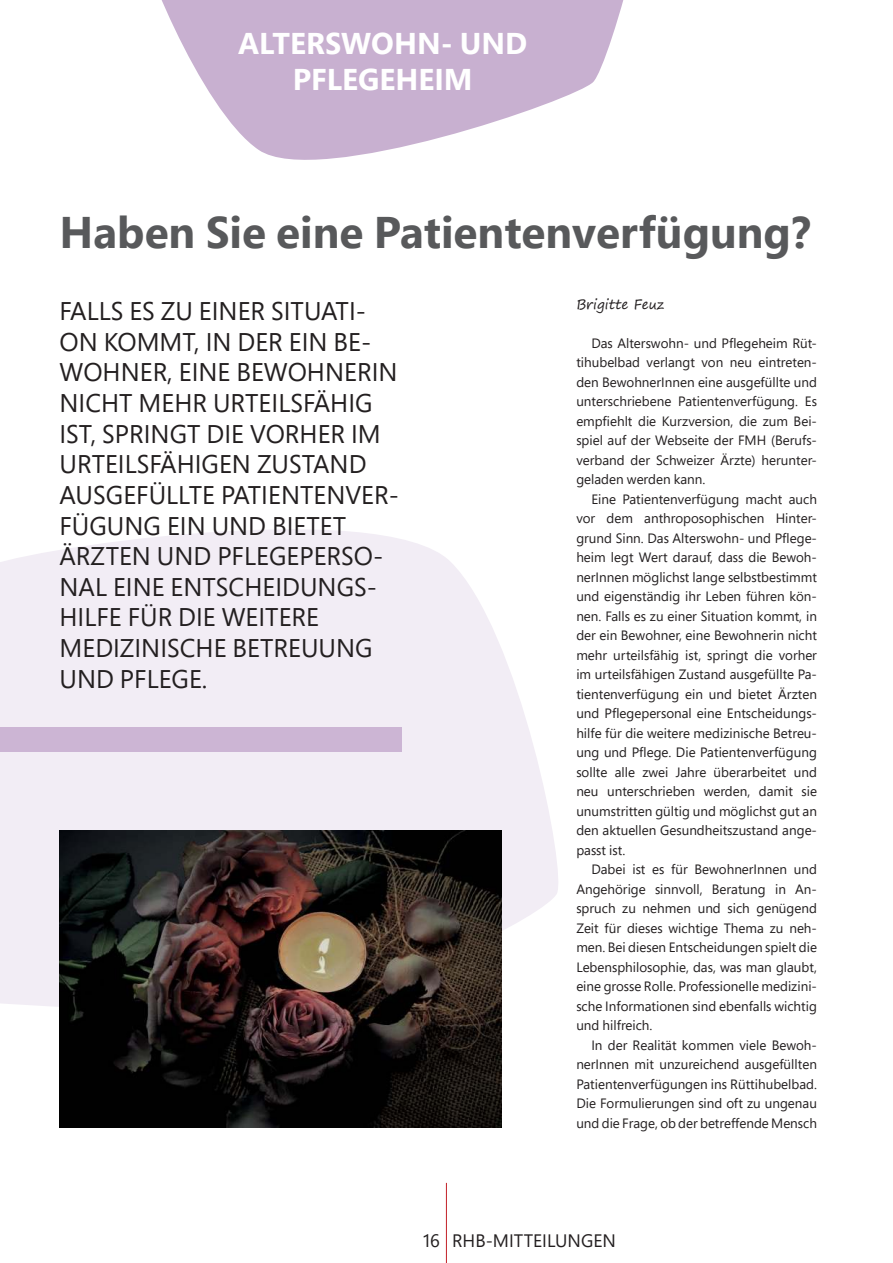
<style>
.page{position:relative;width:893px;height:1263px;background:#fff}
.page>*{position:absolute;margin:0;border:0;box-sizing:border-box;transform-origin:0 0}
.t1{font:700 44.25px "Segoe Pro";color:#58595b}
.t2{font:700 30px/36px "Segoe Pro";color:#fff;text-align:center}
.t3{font:25.5px/30.6px "Segoe Pro";color:#231f20}
.t4{font:18px "Segoe Pro";color:#231f20}
.t5{font:13.5px/19.5px "Segoe Pro";color:#231f20;text-align:justify}
.t6{font:13.5px "Segoe Print";color:#231f20}
</style>
<div class="page">
<svg style="left:0;top:529px;width:558px;height:487px;background:#f3eff6"></svg>
<hr style="left:446px;top:1183px;width:1px;height:80px;background:#c22026">
<svg style="left:161px;top:0;width:463px;height:160px;fill:#c8b0d0"></svg>
<img style="left:60px;top:830px;width:442px;height:298px">
<div style="left:0;top:727px;width:402px;height:24px;background:#ccb5d4"></div>
<h2 class="t2" style="left:238px;top:28px;width:291px">ALTERSWOHN- UND<br>PFLEGEHEIM</h2>
<h1 class="t1" style="left:60px;top:214px;width:752px">Haben Sie eine Patientenverfügung?</h1>
<p class="t6" style="left:576px;top:297px;width:89px">Brigitte Feuz</p>
<p class="t5" style="left:576px;top:333px;width:242px;text-indent:15px">Das Alterswohn- und Pflegeheim Rüt&shy;tihubelbad verlangt von neu eintreten&shy;den BewohnerInnen eine ausgefüllte und unterschriebene Patientenverfügung. Es empfiehlt die Kurzversion, die zum Bei&shy;spiel auf der Webseite der FMH (Berufs&shy;verband der Schweizer Ärzte) herunter&shy;geladen werden kann.</p>
<p class="t5" style="left:576px;top:490px;width:242px;text-indent:15px">Eine Patientenverfügung macht auch vor dem anthroposophischen Hinter&shy;grund Sinn. Das Alterswohn- und Pflege&shy;heim legt Wert darauf, dass die Bewoh&shy;nerInnen möglichst lange selbstbestimmt und eigenständig ihr Leben führen kön&shy;nen. Falls es zu einer Situation kommt, in der ein Bewohner, eine Bewohnerin nicht mehr urteilsfähig ist, springt die vorher im urteilsfähigen Zustand ausgefüllte Pa&shy;tientenverfügung ein und bietet Ärzten und Pflegepersonal eine Entscheidungs&shy;hilfe für die weitere medizinische Betreu&shy;ung und Pflege. Die Patientenverfügung sollte alle zwei Jahre überarbeitet und neu unterschrieben werden, damit sie unumstritten gültig und möglichst gut an den aktuellen Gesundheitszustand ange&shy;passt ist.</p>
<p class="t5" style="left:576px;top:861px;width:242px;text-indent:15px">Dabei ist es für BewohnerInnen und Angehörige sinnvoll, Beratung in An&shy;spruch zu nehmen und sich genügend Zeit für dieses wichtige Thema zu neh&shy;men. Bei diesen Entscheidungen spielt die Lebensphilosophie, das, was man glaubt, eine grosse Rolle. Professionelle medizini&shy;sche Informationen sind ebenfalls wichtig und hilfreich.</p>
<p class="t5" style="left:576px;top:1036px;width:242px;text-indent:15px">In der Realität kommen viele Bewoh&shy;nerInnen mit unzureichend ausgefüllten Patientenverfügungen ins Rüttihubelbad.<br>Die Formulierungen sind oft zu ungenau und die Frage, ob der betreffende Mensch</p>
<p class="t3" style="left:60px;top:298px;width:341px">FALLS ES ZU EINER SITUATI-<br>ON KOMMT, IN DER EIN BE-<br>WOHNER, EINE BEWOHNERIN<br>NICHT MEHR URTEILSFÄHIG<br>IST, SPRINGT DIE VORHER IM<br>URTEILSFÄHIGEN ZUSTAND<br>AUSGEFÜLLTE PATIENTENVER-<br>FÜGUNG EIN UND BIETET<br>ÄRZTEN UND PFLEGEPERSO-<br>NAL EINE ENTSCHEIDUNGS-<br>HILFE FÜR DIE WEITERE<br>MEDIZINISCHE BETREUUNG<br>UND PFLEGE.</p>
<h3 class="t4" style="left:423px;top:1233px;width:194px">16 RHB-MITTEILUNGEN</h3>
</div>
